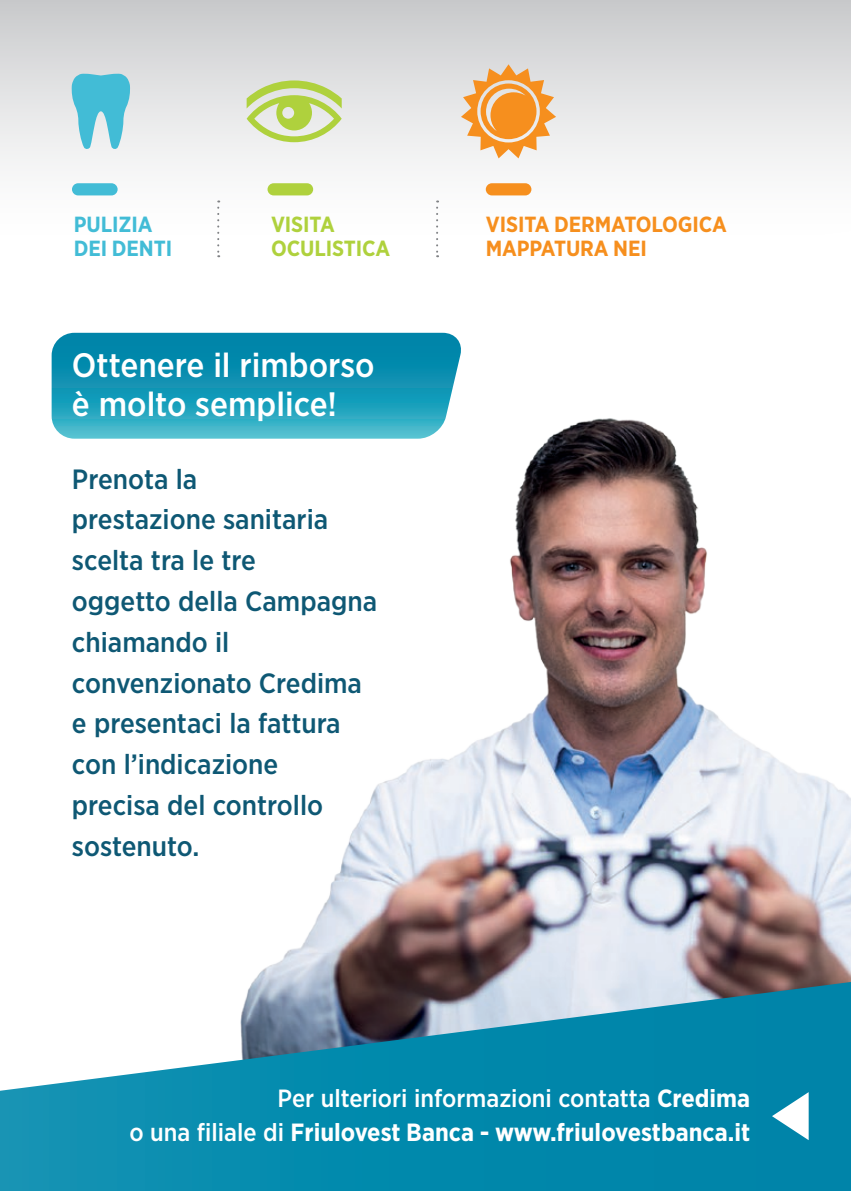
<style>
.page{position:relative;width:851px;height:1191px;background:#fff}
.page>*{position:absolute;margin:0;border:0;box-sizing:border-box;transform-origin:0 0}
.t1{font:500 33.8px/39.8px "Gotham Narrow";color:#fff}
.t2{font:500 27.8px/40.8px "Gotham Narrow";color:#0e5874}
.t3{font:500 24.8px/33.8px "Gotham Narrow";color:#fff;text-align:right}
.t4{font:700 21.8px/23.8px "Gotham Narrow";color:#f68f1e}
.t5{font:700 21.8px/23.8px "Gotham Narrow";color:#afd13d}
.t6{font:700 21.8px/23.8px "Gotham Narrow";color:#42bcd6}
.s1{font-weight:700}
</style>
<div class="page">
<img style="left:253px;top:418px;width:597px;height:564px">
<svg style="left:0;top:982px;width:850px;height:209px;background:#3698b4"></svg>
<svg style="left:0;top:0;width:850px;height:333px"></svg>
<svg style="left:52px;top:333px;width:411px;height:106px;background:#1f9cb9"></svg>
<svg style="left:71px;top:74px;width:59px;height:76px;background:#77cbdd"></svg>
<svg style="left:217px;top:208px;width:2px;height:49px"></svg>
<svg style="left:436px;top:208px;width:2px;height:49px"></svg>
<div style="left:72px;top:183px;width:46px;height:12px;background:#42bcd6;border-radius:6px"></div>
<svg style="left:246px;top:80px;width:95px;height:62px;background:#cddd99"></svg>
<div style="left:267px;top:183px;width:46px;height:12px;background:#afd13d;border-radius:6px"></div>
<svg style="left:461px;top:64px;width:95px;height:94px;background:#eeb97e"></svg>
<div style="left:485px;top:183px;width:46px;height:12px;background:#f68f1e;border-radius:6px"></div>
<svg style="left:771px;top:1092px;width:37px;height:48px"></svg>
<p class="t6" style="left:74px;top:213px;width:100px">PULIZIA<br>DEI DENTI</p>
<p class="t5" style="left:271px;top:213px;width:121px">VISITA<br>OCULISTICA</p>
<p class="t4" style="left:485px;top:213px;width:242px">VISITA DERMATOLOGICA<br>MAPPATURA NEI</p>
<p class="t1" style="left:72px;top:344px;width:304px">Ottenere il rimborso è molto semplice!</p>
<p class="t2" style="left:72px;top:458px;width:307px">Prenota la<br>prestazione sanitaria scelta tra le tre<br>oggetto della Campagna chiamando il convenzionato Credima e presentaci la fattura con l’indicazione<br>precisa del controllo sostenuto.</p>
<p class="t3" style="left:129px;top:1081px;width:622px">Per ulteriori informazioni contatta <span class="s1">Credima<br></span>o una filiale di <span class="s1">Friulovest Banca - www.friulovestbanca.it</span></p>
</div>
